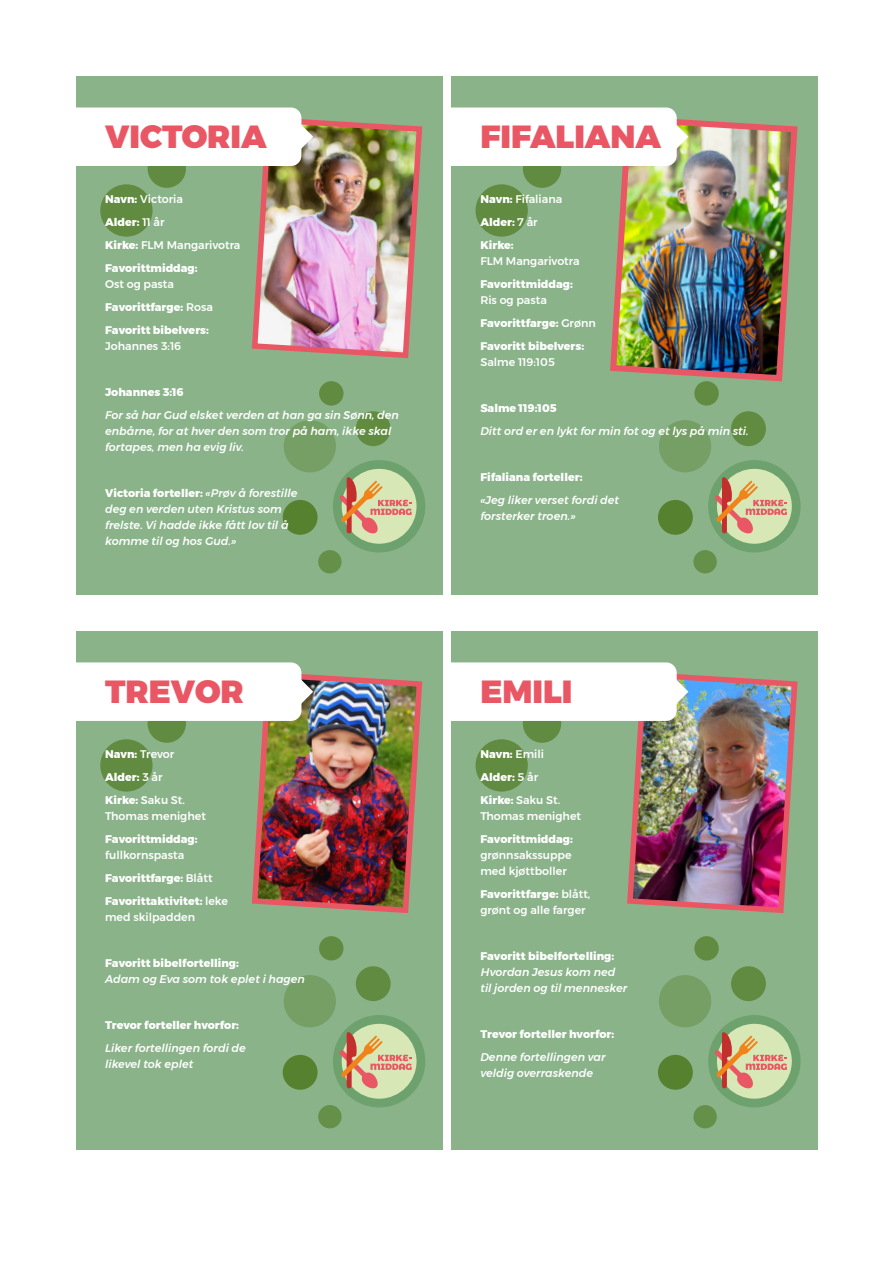
<style>
.page{position:relative;width:893px;height:1263px;background:#fff}
.page>*{position:absolute;margin:0;border:0;box-sizing:border-box;transform-origin:0 0}
.t1{font:900 31.95px "Montserrat";color:#ea5764}
.t2{font:800 11.1px/23px "Montserrat";color:#fff}
.t3{font:italic 500 11.1px/16px "Montserrat";color:#fff}
.t4{font:500 11.1px/16px "Montserrat";color:#fff}
.s1{font-weight:500}
.s2{font-weight:800;font-style:normal}
.s3{font-weight:800}
</style>
<div class="page">
<div style="left:77px;top:77px;width:366px;height:517px;background:#8ab38a"></div>
<div style="left:283px;top:500px;width:35px;height:35px;background:#56812e;border-radius:50%"></div>
<div style="left:318px;top:550px;width:24px;height:23px;background:#659049;border-radius:50%"></div>
<div style="left:284px;top:420px;width:52px;height:52px;background:#759f65;border-radius:50%"></div>
<div style="left:356px;top:411px;width:35px;height:35px;background:#608b40;border-radius:50%"></div>
<div style="left:319px;top:381px;width:24px;height:25px;background:#608b40;border-radius:50%"></div>
<img style="left:77px;top:107px;width:346px;height:252px">
<div style="left:333px;top:460px;width:92px;height:92px;background:#6da16d;border-radius:50%"></div>
<div style="left:342px;top:469px;width:75px;height:75px;background:#d8e7b6;border-radius:50%"></div>
<svg style="left:339px;top:477px;width:73px;height:58px"></svg>
<div style="left:452px;top:77px;width:366px;height:517px;background:#8ab38a"></div>
<div style="left:708px;top:460px;width:92px;height:92px;background:#6da16d;border-radius:50%"></div>
<div style="left:717px;top:469px;width:75px;height:75px;background:#d8e7b6;border-radius:50%"></div>
<svg style="left:715px;top:477px;width:72px;height:58px"></svg>
<img style="left:610px;top:119px;width:188px;height:264px">
<div style="left:658px;top:500px;width:35px;height:35px;background:#56812e;border-radius:50%"></div>
<div style="left:693px;top:550px;width:24px;height:23px;background:#659049;border-radius:50%"></div>
<div style="left:659px;top:420px;width:52px;height:52px;background:#759f65;border-radius:50%"></div>
<div style="left:731px;top:411px;width:35px;height:35px;background:#608b40;border-radius:50%"></div>
<div style="left:694px;top:381px;width:25px;height:25px;background:#608b40;border-radius:50%"></div>
<div style="left:475px;top:184px;width:53px;height:53px;background:#608b40;border-radius:50%"></div>
<div style="left:523px;top:149px;width:38px;height:39px;background:#608b40;border-radius:50%"></div>
<div style="left:452px;top:107px;width:236px;height:59px;background:#fff"></div>
<div style="left:77px;top:631px;width:366px;height:518px;background:#8ab38a"></div>
<div style="left:283px;top:1055px;width:35px;height:35px;background:#56812e;border-radius:50%"></div>
<div style="left:318px;top:1105px;width:24px;height:23px;background:#659049;border-radius:50%"></div>
<div style="left:284px;top:975px;width:52px;height:52px;background:#759f65;border-radius:50%"></div>
<div style="left:356px;top:966px;width:35px;height:35px;background:#608b40;border-radius:50%"></div>
<div style="left:319px;top:936px;width:24px;height:24px;background:#608b40;border-radius:50%"></div>
<img style="left:77px;top:662px;width:346px;height:251px">
<div style="left:333px;top:1015px;width:92px;height:92px;background:#6da16d;border-radius:50%"></div>
<div style="left:342px;top:1024px;width:75px;height:75px;background:#d8e7b6;border-radius:50%"></div>
<svg style="left:339px;top:1032px;width:73px;height:58px"></svg>
<div style="left:452px;top:631px;width:366px;height:518px;background:#8ab38a"></div>
<div style="left:658px;top:1055px;width:35px;height:35px;background:#56812e;border-radius:50%"></div>
<div style="left:693px;top:1105px;width:24px;height:23px;background:#659049;border-radius:50%"></div>
<div style="left:659px;top:975px;width:52px;height:52px;background:#759f65;border-radius:50%"></div>
<div style="left:731px;top:966px;width:35px;height:35px;background:#608b40;border-radius:50%"></div>
<div style="left:694px;top:936px;width:25px;height:24px;background:#608b40;border-radius:50%"></div>
<img style="left:452px;top:662px;width:346px;height:251px">
<div style="left:708px;top:1015px;width:92px;height:92px;background:#6da16d;border-radius:50%"></div>
<div style="left:717px;top:1024px;width:75px;height:75px;background:#d8e7b6;border-radius:50%"></div>
<svg style="left:715px;top:1032px;width:72px;height:58px"></svg>
<h1 class="t1" style="left:105px;top:110px;width:163px">VICTORIA</h1>
<h1 class="t1" style="left:480px;top:110px;width:182px">FIFALIANA</h1>
<p class="t2" style="left:105px;top:188px;width:137px">Navn: <span class="s1">Victoria<br></span>Alder: <span class="s1">11 år<br></span>Kirke: <span class="s1">FLM Mangarivotra<br></span>Favorittmiddag:</p>
<p class="t2" style="left:105px;top:273px;width:109px"><span class="s1">Ost og pasta<br></span>Favorittfarge: <span class="s1">Rosa<br></span>Favoritt bibelvers:</p>
<p class="t4" style="left:105px;top:338px;width:78px">Johannes 3:16</p>
<p class="t2" style="left:105px;top:381px;width:80px">Johannes 3:16</p>
<p class="t3" style="left:105px;top:407px;width:295px">For så har Gud elsket verden at han ga sin Sønn, den enbårne, for at hver den som tror på ham, ikke skal fortapes, men ha evig liv.</p>
<p class="t3" style="left:105px;top:485px;width:194px"><span class="s2">Victoria forteller:</span> «Prøv å forestille deg en verden uten Kristus som frelste. Vi hadde ikke fått lov til å komme til og hos Gud.»</p>
<h1 class="t1" style="left:105px;top:665px;width:140px">TREVOR</h1>
<p class="t2" style="left:105px;top:743px;width:81px">Navn: <span class="s1">Trevor<br></span>Alder: <span class="s1">3 år<br></span>Kirke: <span class="s1">Saku St.</span></p>
<p class="t4" style="left:105px;top:808px;width:102px">Thomas menighet</p>
<p class="t2" style="left:105px;top:828px;width:94px">Favorittmiddag:</p>
<p class="t2" style="left:105px;top:844px;width:124px"><span class="s1">fullkornspasta<br></span>Favorittfarge: <span class="s1">Blått<br></span>Favorittaktivitet: <span class="s1">leke</span></p>
<p class="t4" style="left:105px;top:909px;width:92px">med skilpadden</p>
<p class="t2" style="left:105px;top:952px;width:135px">Favoritt bibelfortelling:</p>
<p class="t3" style="left:105px;top:971px;width:201px">Adam og Eva som tok eplet i hagen</p>
<p class="t2" style="left:105px;top:1013px;width:135px">Trevor forteller hvorfor:</p>
<p class="t3" style="left:105px;top:1040px;width:142px">Liker fortellingen fordi de likevel tok eplet</p>
<p class="t2" style="left:480px;top:188px;width:83px">Navn: <span class="s1">Fifaliana<br></span>Alder: <span class="s1">7 år<br></span>Kirke:</p>
<p class="t4" style="left:480px;top:253px;width:101px">FLM Mangarivotra</p>
<p class="t2" style="left:480px;top:273px;width:94px">Favorittmiddag:</p>
<p class="t2" style="left:480px;top:289px;width:117px"><span class="s1">Ris og pasta<br></span>Favorittfarge: <span class="s1">Grønn<br></span>Favoritt bibelvers:</p>
<p class="t4" style="left:480px;top:354px;width:76px">Salme 119:105</p>
<p class="t2" style="left:480px;top:397px;width:78px">Salme 119:105</p>
<p class="t3" style="left:480px;top:423px;width:270px">Ditt ord er en lykt for min fot og et lys på min sti.</p>
<p class="t2" style="left:480px;top:466px;width:104px">Fifaliana forteller:</p>
<p class="t3" style="left:480px;top:492px;width:140px">«Jeg liker verset fordi det forsterker troen.»</p>
<h1 class="t1" style="left:480px;top:665px;width:94px">EMILI</h1>
<p class="t2" style="left:480px;top:743px;width:81px">Navn: <span class="s1">Emili<br></span>Alder: <span class="s1">5 år<br></span>Kirke: <span class="s1">Saku St.</span></p>
<p class="t4" style="left:480px;top:808px;width:102px">Thomas menighet</p>
<p class="t2" style="left:480px;top:828px;width:94px">Favorittmiddag:</p>
<p class="t4" style="left:480px;top:847px;width:93px">grønnsakssuppe med kjøttboller</p>
<p class="t4" style="left:480px;top:886px;width:111px"><span class="s3">Favorittfarge:</span> blått, grønt og alle farger</p>
<p class="t2" style="left:480px;top:945px;width:135px">Favoritt bibelfortelling:</p>
<p class="t3" style="left:480px;top:964px;width:149px">Hvordan Jesus kom ned til jorden og til mennesker</p>
<p class="t2" style="left:480px;top:1022px;width:135px">Trevor forteller hvorfor:</p>
<p class="t3" style="left:480px;top:1049px;width:127px">Denne fortellingen var veldig overraskende</p>
</div>
